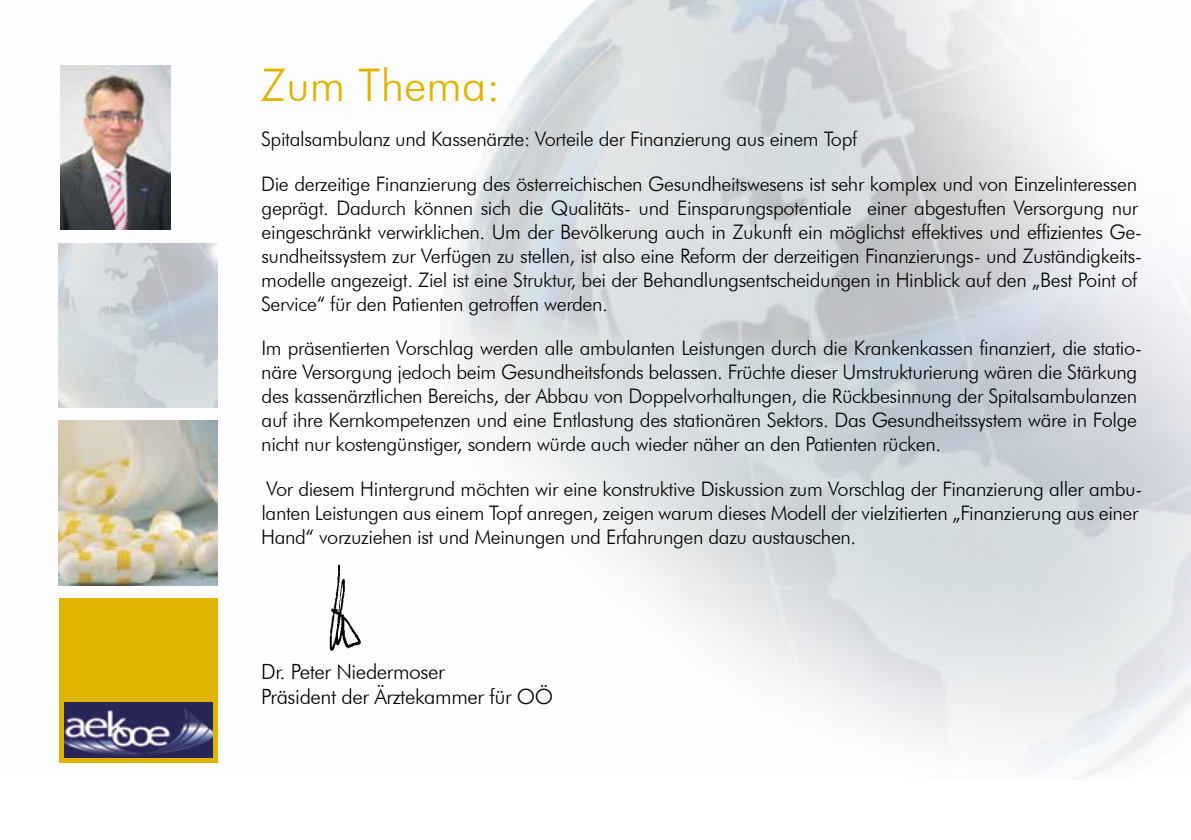
<style>
.page{position:relative;width:1191px;height:840px;background:#fff}
.page>*{position:absolute;margin:0;border:0;box-sizing:border-box;transform-origin:0 0}
.t1{font:300 45px "Futura BT";color:#e0b300}
.t2{font:300 21px/25.2px "Futura BT";letter-spacing:-.02em;color:#000}
.t3{font:300 20px/24px "Futura BT";letter-spacing:-.02em;color:#000}
</style>
<div class="page">
<img style="left:58px;top:0;width:1133px;height:778px">
<img style="left:59px;top:420px;width:159px;height:165px">
<img style="left:59px;top:243px;width:159px;height:164px">
<div style="left:59px;top:597px;width:159px;height:165px;background:#e0b300"></div>
<img style="left:65px;top:702px;width:147px;height:55px">
<img style="left:61px;top:65px;width:109px;height:165px">
<img style="left:298px;top:556px;width:83px;height:98px">
<h1 class="t1" style="left:261px;top:58px;width:241px">Zum Thema:</h1>
<p class="t3" style="left:261px;top:127px;width:598px">Spitalsambulanz und Kassenärzte: Vorteile der Finanzierung aus einem Topf</p>
<p class="t3" style="left:261px;top:171px;width:882px">Die derzeitige Finanzierung des österreichischen Gesundheitswesens ist sehr komplex und von Einzelinteressen geprägt. Dadurch können sich die Qualitäts- und Einsparungspotentiale einer abgestuften Versorgung nur eingeschränkt verwirklichen. Um der Bevölkerung auch in Zukunft ein möglichst effektives und effizientes Ge&shy;sundheitssystem zur Verfügen zu stellen, ist also eine Reform der derzeitigen Finanzierungs- und Zuständigkeits&shy;modelle angezeigt. Ziel ist eine Struktur, bei der Behandlungsentscheidungen in Hinblick auf den „Best Point of Service“ für den Patienten getroffen werden.</p>
<p class="t3" style="left:261px;top:336px;width:882px">Im präsentierten Vorschlag werden alle ambulanten Leistungen durch die Krankenkassen finanziert, die statio&shy;näre Versorgung jedoch beim Gesundheitsfonds belassen. Früchte dieser Umstrukturierung wären die Stärkung des kassenärztlichen Bereichs, der Abbau von Doppelvorhaltungen, die Rückbesinnung der Spitalsambulanzen auf ihre Kernkompetenzen und eine Entlastung des stationären Sektors. Das Gesundheitssystem wäre in Folge nicht nur kostengünstiger, sondern würde auch wieder näher an den Patienten rücken.</p>
<p class="t3" style="left:261px;top:476px;width:882px">Vor diesem Hintergrund möchten wir eine konstruktive Diskussion zum Vorschlag der Finanzierung aller ambu&shy;lanten Leistungen aus einem Topf anregen, zeigen warum dieses Modell der vielzitierten „Finanzierung aus einer<br>Hand“ vorzuziehen ist und Meinungen und Erfahrungen dazu austauschen.</p>
<p class="t2" style="left:261px;top:658px;width:293px">Dr. Peter Niedermoser<br>Präsident der Ärztekammer für OÖ</p>
</div>
